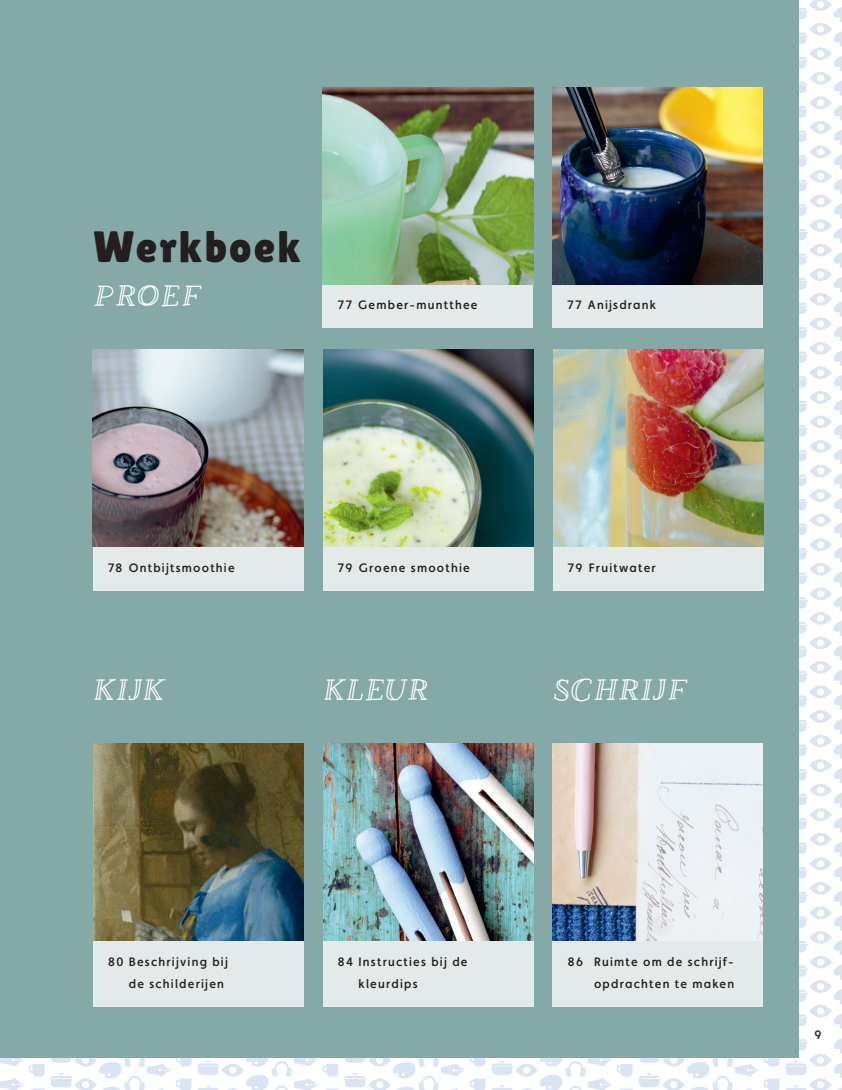
<style>
.page{position:relative;width:842px;height:1090px;background:#fff}
.page>*{position:absolute;margin:0;border:0;box-sizing:border-box;transform-origin:0 0}
.t1{font:43.75px "Lilita One";letter-spacing:.05em;color:#231f20}
.t2{font:29.75px "Lestrade";color:#fff}
.t3{font:500 12.25px/21.9px "Faricy New";letter-spacing:.1em;color:#231f20}
</style>
<div class="page">
<img style="left:0;top:0;width:842px;height:1089px">
<div style="left:0;top:0;width:799px;height:1057px;background:#84a9a6"></div>
<div style="left:93px;top:940px;width:210px;height:66px;background:#e3eae9"></div>
<div style="left:323px;top:284px;width:210px;height:44px;background:#e3eae9"></div>
<div style="left:553px;top:284px;width:210px;height:44px;background:#e3eae9"></div>
<div style="left:93px;top:546px;width:210px;height:44px;background:#e3eae9"></div>
<div style="left:553px;top:546px;width:210px;height:44px;background:#e3eae9"></div>
<div style="left:323px;top:546px;width:210px;height:44px;background:#e3eae9"></div>
<div style="left:323px;top:940px;width:210px;height:66px;background:#e3eae9"></div>
<div style="left:553px;top:940px;width:210px;height:66px;background:#e3eae9"></div>
<img style="left:553px;top:743px;width:210px;height:197px">
<img style="left:323px;top:743px;width:210px;height:197px">
<img style="left:93px;top:743px;width:210px;height:197px">
<img style="left:323px;top:349px;width:210px;height:197px">
<img style="left:553px;top:349px;width:210px;height:197px">
<img style="left:553px;top:87px;width:210px;height:197px">
<img style="left:93px;top:349px;width:210px;height:197px">
<img style="left:323px;top:87px;width:210px;height:197px">
<div style="left:809px;top:1023px;width:23px;height:24px;background:#fff"></div>
<h1 class="t1" style="left:93px;top:222px;width:209px">Werkboek</h1>
<h2 class="t2" style="left:93px;top:277px;width:109px">PROEF</h2>
<p class="t3" style="left:338px;top:294px;width:141px">77 Gember-muntthee</p>
<p class="t3" style="left:568px;top:294px;width:90px">77 Anijsdrank</p>
<p class="t3" style="left:108px;top:556px;width:128px">78 Ontbijt smoothie</p>
<p class="t3" style="left:338px;top:556px;width:133px">79 Groene smoothie</p>
<p class="t3" style="left:568px;top:556px;width:89px">79 Fruitwater</p>
<h2 class="t2" style="left:93px;top:670px;width:73px">KIJK</h2>
<h2 class="t2" style="left:323px;top:670px;width:107px">KLEUR</h2>
<h2 class="t2" style="left:553px;top:670px;width:135px">SCHRIJF</h2>
<p class="t3" style="left:129px;top:950px;width:101px;text-indent:-21px">80 Beschrijving bij de schilderijen</p>
<p class="t3" style="left:359px;top:950px;width:111px;text-indent:-21px">84 Instructies bij de kleurdips</p>
<p class="t3" style="left:568px;top:950px;width:168px;text-align:right">86 Ruimte om de schrijf&shy;opdrachten te maken</p>
<p class="t3" style="left:815px;top:1023px;width:8px">9</p>
</div>
